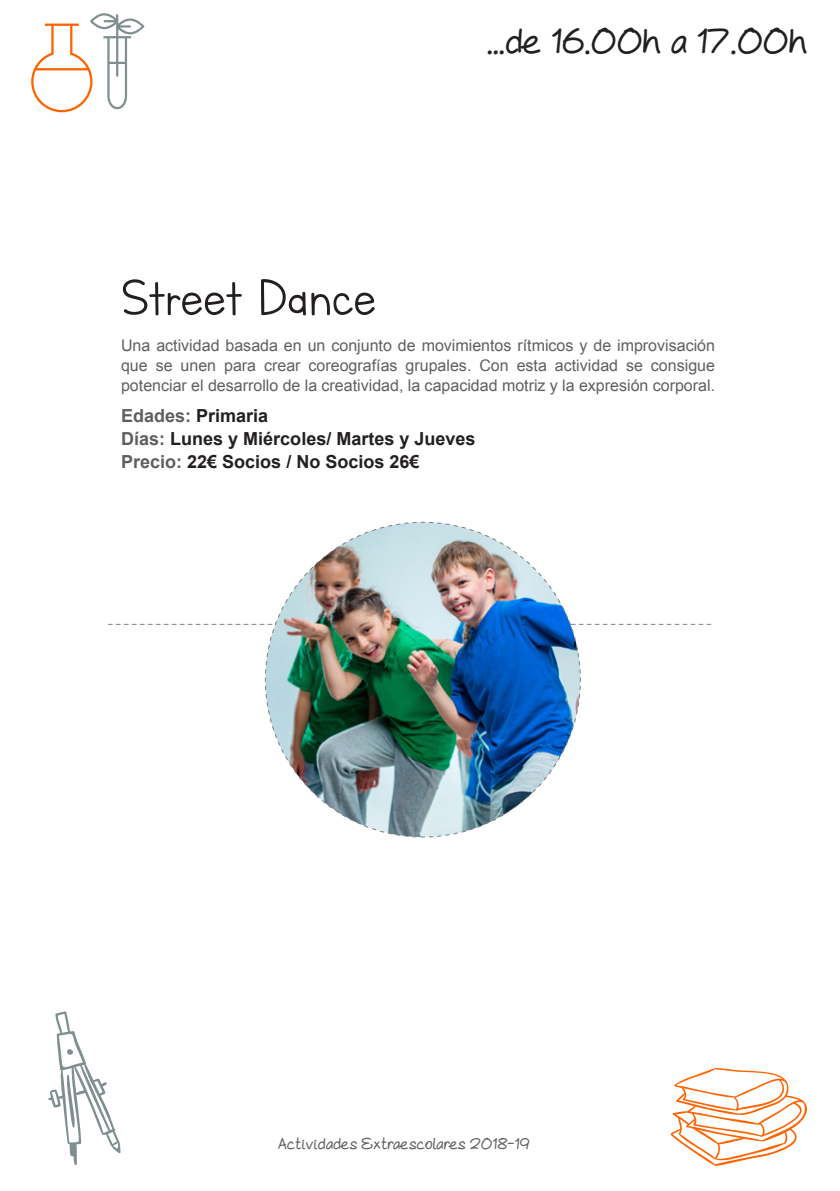
<style>
.page{position:relative;width:840px;height:1191px;background:#fff}
.page>*{position:absolute;margin:0;border:0;box-sizing:border-box;transform-origin:0 0}
.t1{font:60px "Lettersfor Learners";letter-spacing:-.01em;color:#231f20}
.t2{font:800 36px "As Cute As";color:#231f20}
.t3{font:700 18px/22.8px "Arial";color:#231f20}
.t4{font:16px/20px "Arial";color:#5f5f62;text-align:justify}
.t5{font:800 16px "As Cute As";color:#5f5f62}
.s1{color:#5f5f62}
</style>
<div class="page">
<svg style="left:670px;top:1068px;width:137px;height:97px"></svg>
<svg style="left:48px;top:1011px;width:73px;height:154px"></svg>
<svg style="left:31px;top:13px;width:113px;height:99px"></svg>
<img style="left:264px;top:521px;width:317px;height:317px">
<h1 class="t1" style="left:121px;top:266px;width:257px">Street Dance</h1>
<h2 class="t2" style="left:486px;top:19px;width:322px">...de 16.00h a 17.00h</h2>
<p class="t4" style="left:121px;top:336px;width:595px">Una actividad basada en un conjunto de movimientos rítmicos y de improvisación que se unen para crear coreografías grupales. Con esta actividad se consigue potenciar el desarrollo de la creatividad, la capacidad motriz y la expresión corporal.</p>
<p class="t3" style="left:121px;top:404px;width:356px"><span class="s1">Edades:</span> Primaria<br><span class="s1">Días:</span> Lunes y Miércoles/ Martes y Jueves<br><span class="s1">Precio:</span> 22€ Socios / No Socios 26€</p>
<p class="t5" style="left:277px;top:1133px;width:253px">Actividades Extraescolares 2018-19</p>
</div>
